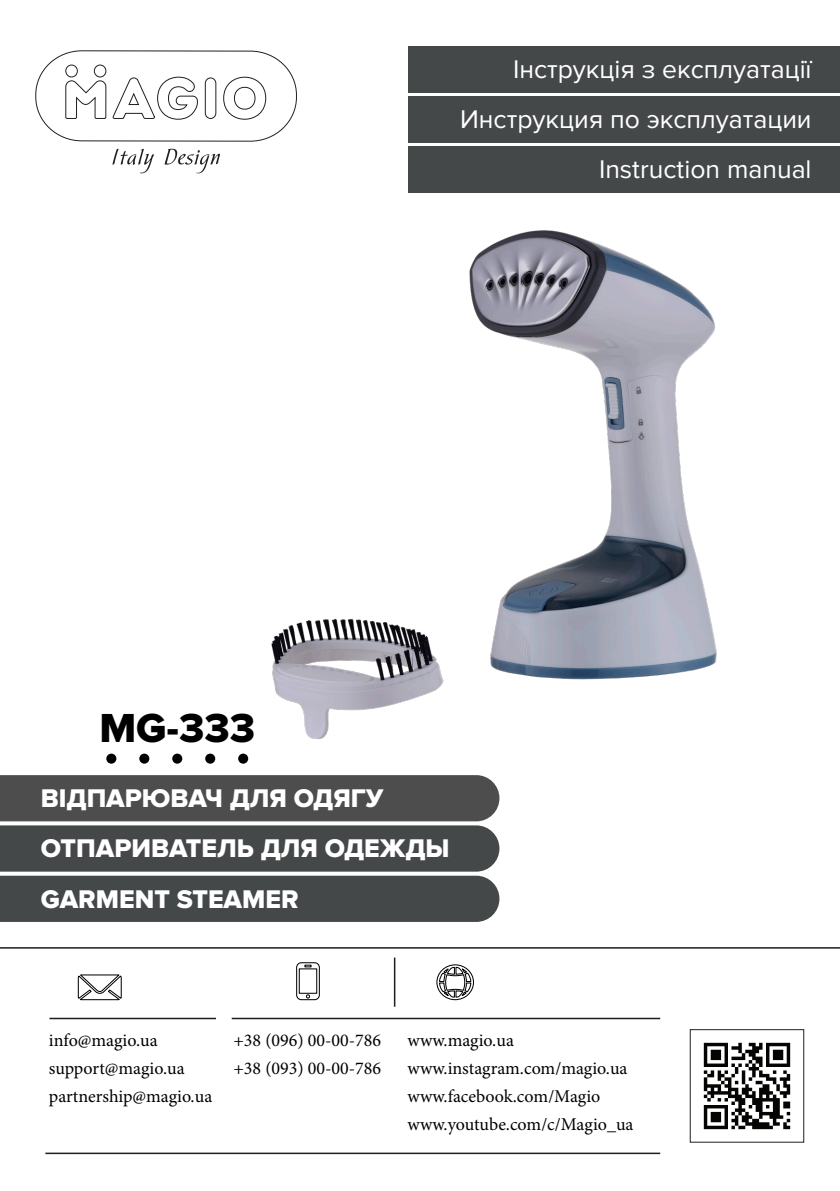
<style>
.page{position:relative;width:840px;height:1191px;background:#fff}
.page>*{position:absolute;margin:0;border:0;box-sizing:border-box;transform-origin:0 0}
.t1{font:42px "Proxima Nova Extrabld";color:#000001}
.t2{font:26.4px "Proxima Nova";color:#fff}
.t3{font:26.4px "Proxima Nova Extrabld";color:#fff}
.t4{font:18px "Minion Pro";color:#000001}
</style>
<div class="page">
<div style="left:408px;top:46px;width:431px;height:46px;background:#454849"></div>
<div style="left:408px;top:96px;width:431px;height:46px;background:#454849"></div>
<div style="left:408px;top:146px;width:431px;height:47px;background:#454849"></div>
<hr style="left:49px;top:1017px;width:167px;height:2px;background:#231f20">
<img style="left:703px;top:1042px;width:88px;height:88px">
<div style="left:689px;top:1029px;width:114px;height:113px;border:1px solid #231f20"></div>
<svg style="left:296px;top:962px;width:24px;height:38px"></svg>
<svg style="left:436px;top:964px;width:38px;height:36px"></svg>
<svg style="left:77px;top:974px;width:45px;height:26px"></svg>
<hr style="left:231px;top:1017px;width:429px;height:2px;background:#231f20">
<hr style="left:0;top:947px;width:839px;height:1px;background:#231f20">
<hr style="left:393px;top:957px;width:2px;height:49px;background:#231f20">
<hr style="left:45px;top:1152px;width:615px;height:2px;background:#231f20">
<svg style="left:0;top:775px;width:499px;height:147px;background:#535556"></svg>
<div style="left:106px;top:753px;width:10px;height:10px;background:#000001;border-radius:50%"></div>
<div style="left:139px;top:753px;width:10px;height:10px;background:#000001;border-radius:50%"></div>
<div style="left:172px;top:753px;width:10px;height:10px;background:#000001;border-radius:50%"></div>
<div style="left:205px;top:753px;width:10px;height:10px;background:#000001;border-radius:50%"></div>
<div style="left:238px;top:753px;width:10px;height:10px;background:#000001;border-radius:50%"></div>
<svg style="left:112px;top:149px;width:42px;height:24px"></svg>
<svg style="left:164px;top:149px;width:56px;height:24px"></svg>
<svg style="left:35px;top:51px;width:262px;height:90px"></svg>
<img style="left:271px;top:230px;width:446px;height:510px">
<p class="t2" style="left:512px;top:54px;width:300px">Інструкція з експлуатації</p>
<p class="t2" style="left:460px;top:104px;width:353px">Инструкция по эксплуатации</p>
<p class="t2" style="left:598px;top:154px;width:214px">Instruction manual</p>
<p class="t1" style="left:99px;top:704px;width:157px">MG-333</p>
<p class="t3" style="left:41px;top:783px;width:344px">ВІДПАРЮВАЧ ДЛЯ ОДЯГУ</p>
<p class="t3" style="left:41px;top:833px;width:410px">ОТПАРИВАТЕЛЬ ДЛЯ ОДЕЖДЫ</p>
<p class="t3" style="left:41px;top:883px;width:259px">GARMENT STEAMER</p>
<p class="t4" style="left:49px;top:1028px;width:110px">info@magio.ua</p>
<p class="t4" style="left:49px;top:1056px;width:137px">support@magio.ua</p>
<p class="t4" style="left:49px;top:1084px;width:165px">partnership@magio.ua</p>
<p class="t4" style="left:233px;top:1028px;width:149px">+38 (096) 00-00-786</p>
<p class="t4" style="left:233px;top:1056px;width:149px">+38 (093) 00-00-786</p>
<p class="t4" style="left:407px;top:1028px;width:108px">www.magio.ua</p>
<p class="t4" style="left:407px;top:1056px;width:221px">www.instagram.com/magio.ua</p>
<p class="t4" style="left:407px;top:1084px;width:194px">www.facebook.com/Magio</p>
<p class="t4" style="left:407px;top:1112px;width:227px">www.youtube.com/c/Magio_ua</p>
</div>
